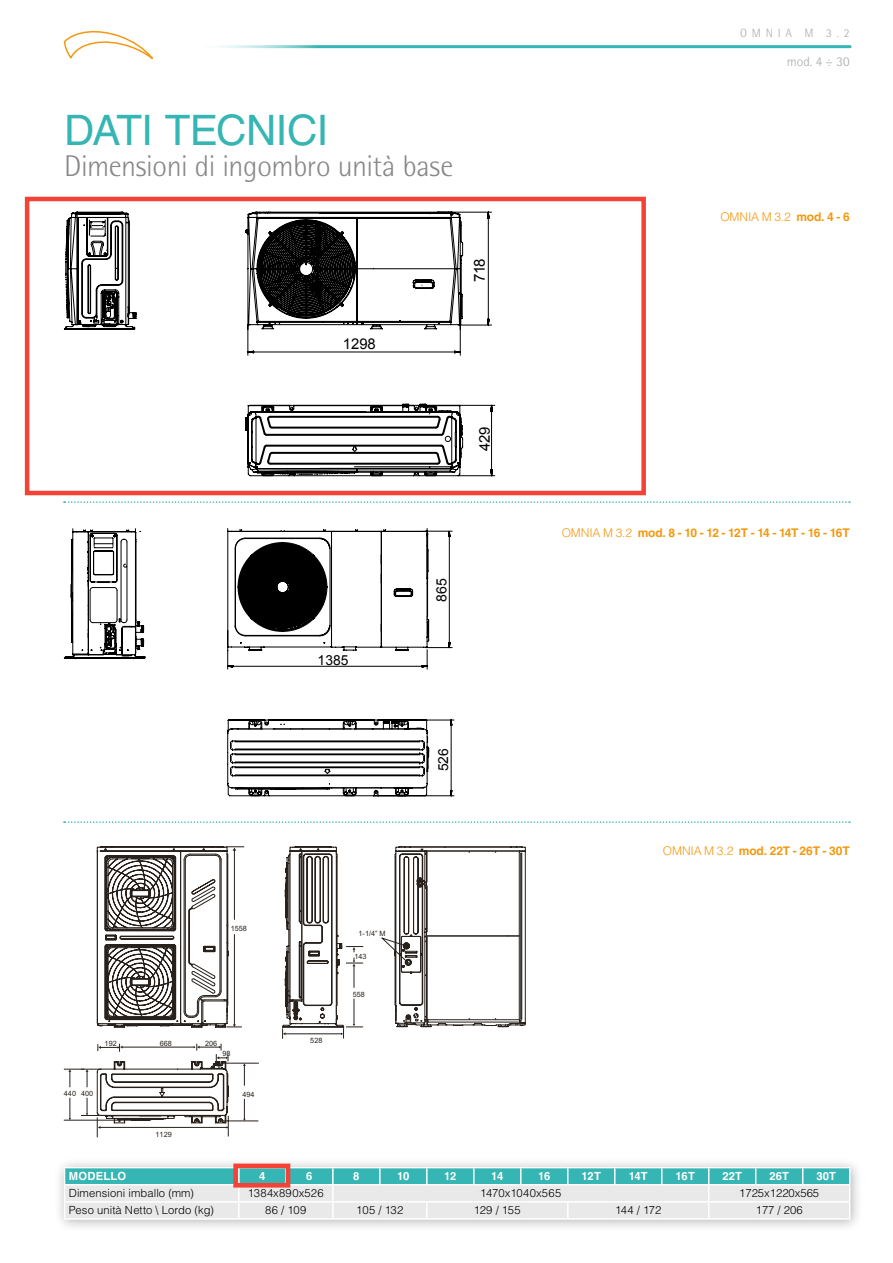
<style>
.page{position:relative;width:893px;height:1263px;background:#fff}
.page>*{position:absolute;margin:0;border:0;box-sizing:border-box;transform-origin:0 0}
.t1{font:42px "Helvetica LT Std";letter-spacing:-.015em;color:#35b5b3}
.t2{font:300 30px "Rotis Semi Sans Pro";letter-spacing:-.01em;color:#87888a}
.t3{font:15.15px "Arial";color:#000}
.t4{font:14.85px "Arial";color:#000}
.t5{font:14.1px "Arial";color:#000}
.t6{font:13.8px "Arial";color:#000}
.t7{font:300 13.5px "Rotis Semi Sans Pro";color:#a9aaac}
.t8{font:700 12px "Helvetica LT Std";letter-spacing:-.05em;color:#f39910}
.t9{font:700 12px "Helvetica LT Std";letter-spacing:-.015em;color:#f39910}
.t10{font:300 12px "Helvetica LT Std";letter-spacing:-.01em;color:#f39910}
.t11{font:300 12px "Rotis Semi Sans Pro";letter-spacing:.4em;color:#a9aaac}
.t12{font:300 11.25px "Helvetica LT Std";letter-spacing:.005em;color:#000}
.t13{font:700 11.25px "Helvetica LT Std";color:#fff}
.t14{font:700 11.25px "Helvetica LT Std";letter-spacing:.02em;color:#fff}
.t15{font:7.2px "Arial";color:#27201b}
.s1{font-weight:700}
.s2{font-weight:300}
</style>
<div class="page">
<svg style="left:64px;top:501px;width:786px;height:2px"></svg>
<svg style="left:64px;top:821px;width:786px;height:2px"></svg>
<div style="left:54px;top:1157px;width:810px;height:76px;background:#000;opacity:.3"></div>
<hr style="left:64px;top:1218px;width:175px;height:2px;background:#fff">
<hr style="left:239px;top:1218px;width:47px;height:2px;background:#fff">
<hr style="left:286px;top:1218px;width:47px;height:2px;background:#fff">
<hr style="left:333px;top:1218px;width:47px;height:2px;background:#fff">
<hr style="left:380px;top:1218px;width:47px;height:2px;background:#fff">
<hr style="left:427px;top:1218px;width:47px;height:2px;background:#fff">
<hr style="left:474px;top:1218px;width:47px;height:2px;background:#fff">
<hr style="left:521px;top:1218px;width:47px;height:2px;background:#fff">
<hr style="left:568px;top:1218px;width:47px;height:2px;background:#fff">
<hr style="left:615px;top:1218px;width:47px;height:2px;background:#fff">
<hr style="left:662px;top:1218px;width:47px;height:2px;background:#fff">
<hr style="left:709px;top:1218px;width:47px;height:2px;background:#fff">
<hr style="left:756px;top:1218px;width:47px;height:2px;background:#fff">
<hr style="left:803px;top:1218px;width:47px;height:2px;background:#fff">
<svg style="left:64px;top:1167px;width:786px;height:51px;background:#b5dbdb"></svg>
<hr style="left:286px;top:1184px;width:47px;height:1px;background:#fff">
<hr style="left:333px;top:1184px;width:47px;height:1px;background:#fff">
<hr style="left:380px;top:1184px;width:47px;height:1px;background:#fff">
<hr style="left:427px;top:1184px;width:47px;height:1px;background:#fff">
<hr style="left:474px;top:1184px;width:47px;height:1px;background:#fff">
<hr style="left:521px;top:1184px;width:47px;height:1px;background:#fff">
<hr style="left:568px;top:1184px;width:47px;height:1px;background:#fff">
<hr style="left:615px;top:1184px;width:47px;height:1px;background:#fff">
<hr style="left:662px;top:1184px;width:47px;height:1px;background:#fff">
<svg style="left:64px;top:528px;width:389px;height:132px"></svg>
<svg style="left:108px;top:623px;width:346px;height:173px"></svg>
<svg style="left:64px;top:196px;width:431px;height:280px"></svg>
<hr style="left:191px;top:45px;width:659px;height:3px;background:#35b5b3">
<svg style="left:63px;top:31px;width:90px;height:29px"></svg>
<hr style="left:100px;top:1127px;width:127px;height:1px;background:#27201b">
<svg style="left:226px;top:1123px;width:3px;height:13px"></svg>
<svg style="left:97px;top:846px;width:162px;height:277px"></svg>
<svg style="left:282px;top:846px;width:81px;height:193px"></svg>
<svg style="left:98px;top:1044px;width:25px;height:8px"></svg>
<svg style="left:194px;top:1044px;width:35px;height:17px"></svg>
<svg style="left:81px;top:1098px;width:20px;height:39px"></svg>
<hr style="left:64px;top:1120px;width:76px;height:1px;background:#27201b">
<svg style="left:64px;top:1069px;width:38px;height:18px"></svg>
<svg style="left:69px;top:1098px;width:2px;height:22px"></svg>
<svg style="left:382px;top:846px;width:143px;height:181px"></svg>
<div style="left:25px;top:197px;width:621px;height:298px;border:5px solid #f44336"></div>
<div style="left:233px;top:1163px;width:57px;height:24px;border:5px solid #f44336"></div>
<h1 class="t1" style="left:64px;top:106px;width:266px">DATI TECNICI</h1>
<h2 class="t2" style="left:64px;top:149px;width:391px">Dimensioni di ingombro unità base</h2>
<h3 class="t4" style="left:343px;top:334px;width:34px">1298</h3>
<h3 class="t3" style="left:470px;top:282px;width:24px;rotate:-90deg">718</h3>
<h3 class="t4" style="left:475px;top:451px;width:26px;rotate:-90deg">429</h3>
<p class="t6" style="left:318px;top:651px;width:32px">1385</p>
<p class="t5" style="left:432px;top:602px;width:25px;rotate:-90deg">865</p>
<p class="t6" style="left:434px;top:771px;width:25px;rotate:-90deg">526</p>
<p class="t15" style="left:231px;top:923px;width:18px">1558</p>
<p class="t15" style="left:105px;top:1038px;width:14px">192</p>
<p class="t15" style="left:205px;top:1038px;width:14px">206</p>
<p class="t15" style="left:160px;top:1038px;width:14px">668</p>
<p class="t15" style="left:222px;top:1048px;width:10px">98</p>
<p class="t15" style="left:64px;top:1088px;width:31px">440 400</p>
<p class="t15" style="left:242px;top:1089px;width:14px">494</p>
<p class="t15" style="left:156px;top:1130px;width:18px">1129</p>
<p class="t15" style="left:310px;top:1036px;width:14px">528</p>
<p class="t15" style="left:359px;top:929px;width:29px">1-1/4” M</p>
<p class="t15" style="left:355px;top:951px;width:14px">143</p>
<p class="t15" style="left:353px;top:989px;width:14px">558</p>
<p class="t11" style="left:740px;top:26px;width:111px">OMNIA M 3.2</p>
<p class="t7" style="left:787px;top:53px;width:64px">mod. 4 ÷ 30</p>
<p class="t10" style="left:720px;top:210px;width:131px">OMNIA M 3.2 <span class="s1">mod. 4 - 6</span></p>
<p class="t8" style="left:562px;top:525px;width:290px"><span class="s2">OMNIA M 3.2</span> mod. 8 - 10 - 12 - 12T - 14 - 14T - 16 - 16T</p>
<p class="t9" style="left:663px;top:844px;width:188px"><span class="s2">OMNIA M 3.2</span> mod. 22T - 26T - 30T</p>
<p class="t14" style="left:69px;top:1169px;width:59px">MODELLO</p>
<p class="t13" style="left:259px;top:1169px;width:8px">4</p>
<p class="t13" style="left:306px;top:1169px;width:8px">6</p>
<p class="t13" style="left:353px;top:1169px;width:8px">8</p>
<p class="t13" style="left:397px;top:1169px;width:14px">10</p>
<p class="t13" style="left:444px;top:1169px;width:14px">12</p>
<p class="t13" style="left:491px;top:1169px;width:14px">14</p>
<p class="t13" style="left:538px;top:1169px;width:14px">16</p>
<p class="t13" style="left:582px;top:1169px;width:21px">12T</p>
<p class="t13" style="left:629px;top:1169px;width:21px">14T</p>
<p class="t13" style="left:675px;top:1169px;width:21px">16T</p>
<p class="t13" style="left:722px;top:1169px;width:21px">22T</p>
<p class="t13" style="left:769px;top:1169px;width:21px">26T</p>
<p class="t13" style="left:816px;top:1169px;width:21px">30T</p>
<p class="t12" style="left:69px;top:1186px;width:127px">Dimensioni imballo (mm)</p>
<p class="t12" style="left:248px;top:1186px;width:77px">1384x890x526</p>
<p class="t12" style="left:480px;top:1186px;width:83px">1470x1040x565</p>
<p class="t12" style="left:739px;top:1186px;width:82px">1725x1220x565</p>
<p class="t12" style="left:69px;top:1203px;width:147px">Peso unità Netto \ Lordo (kg)</p>
<p class="t12" style="left:265px;top:1203px;width:43px">86 / 109</p>
<p class="t12" style="left:356px;top:1203px;width:48px">105 / 132</p>
<p class="t12" style="left:474px;top:1203px;width:48px">129 / 155</p>
<p class="t12" style="left:615px;top:1203px;width:48px">144 / 172</p>
<p class="t12" style="left:756px;top:1203px;width:48px">177 / 206</p>
</div>
